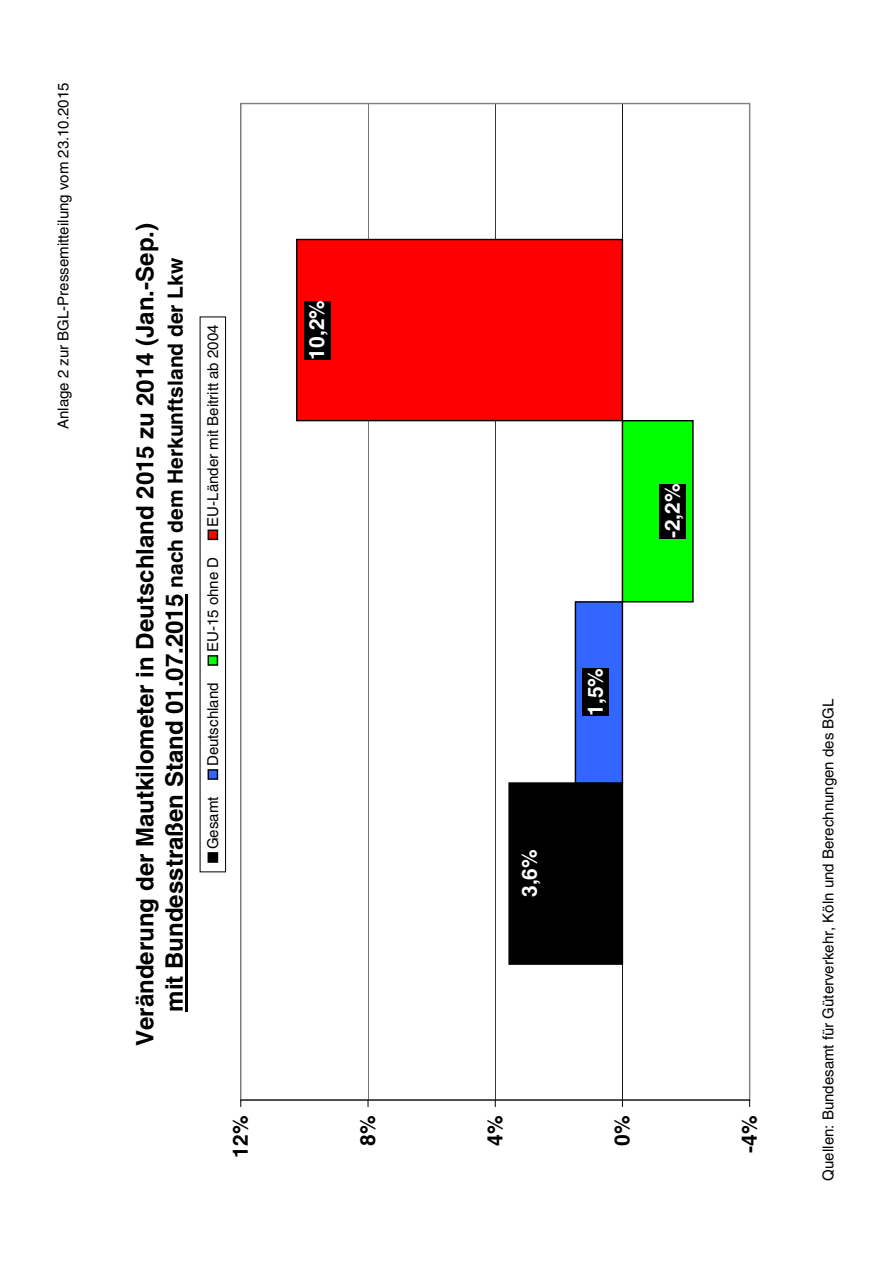
<style>
.page{position:relative;width:893px;height:1263px;background:#fff}
.page>*{position:absolute;margin:0;border:0;box-sizing:border-box;transform-origin:0 0}
.t1{font:700 24px/29.1px "Helvetica";color:#000;text-align:center}
.t2{font:700 21px "Helvetica";color:#fff}
.t3{font:700 21px "Helvetica";color:#000}
.t4{font:15px "Helvetica";color:#000}
.s1{font-size:21px}
</style>
<div class="page">
<hr style="left:622px;top:104px;width:1px;height:996px;background:#000">
<hr style="left:495px;top:104px;width:1px;height:996px;background:#000">
<hr style="left:368px;top:104px;width:1px;height:996px;background:#000">
<div style="left:508px;top:782px;width:115px;height:183px;background:#000;border:1px solid #000"></div>
<div style="left:574px;top:601px;width:49px;height:183px;background:#3365ff;border:1px solid #000"></div>
<div style="left:621px;top:420px;width:72px;height:183px;background:#0f0;border:1px solid #000"></div>
<div style="left:296px;top:239px;width:327px;height:182px;background:#f00;border:1px solid #000"></div>
<hr style="left:241px;top:1100px;width:508px;height:1px;background:#000">
<hr style="left:185px;top:594px;width:3px;height:418px;background:#000">
<div style="left:582px;top:669px;width:27px;height:47px;background:#000"></div>
<div style="left:659px;top:484px;width:26px;height:54px;background:#000"></div>
<div style="left:304px;top:301px;width:26px;height:59px;background:#000"></div>
<div style="left:207px;top:852px;width:11px;height:11px;background:#000;border:1px solid #000"></div>
<div style="left:207px;top:769px;width:11px;height:11px;background:#3365ff;border:1px solid #000"></div>
<div style="left:207px;top:655px;width:11px;height:11px;background:#0f0;border:1px solid #000"></div>
<div style="left:207px;top:530px;width:11px;height:10px;background:#f00;border:1px solid #000"></div>
<p class="t4" style="left:55px;top:429px;width:348px;rotate:-90deg">Anlage 2 zur BGL-Pressemitteilung vom 23.10.2015</p>
<h1 class="t1" style="left:130px;top:1046px;width:824px;rotate:-90deg">Veränderung der Mautkilometer in Deutschland 2015 zu 2014 (Jan.-Sep.) mit Bundesstraßen Stand 01.07.2015 <span class="s1">nach dem Herkunftsland der Lkw</span></h1>
<p class="t4" style="left:204px;top:527px;width:204px;rotate:-90deg">EU-Länder mit Beitritt ab 2004</p>
<p class="t4" style="left:204px;top:652px;width:97px;rotate:-90deg">EU-15 ohne D</p>
<p class="t4" style="left:204px;top:766px;width:85px;rotate:-90deg">Deutschland</p>
<p class="t4" style="left:204px;top:849px;width:54px;rotate:-90deg">Gesamt</p>
<h2 class="t3" style="left:228px;top:1158px;width:44px;rotate:-90deg">12%</h2>
<h2 class="t2" style="left:304px;top:360px;width:61px;rotate:-90deg">10,2%</h2>
<h2 class="t3" style="left:355px;top:1146px;width:32px;rotate:-90deg">8%</h2>
<h2 class="t2" style="left:582px;top:716px;width:49px;rotate:-90deg">1,5%</h2>
<h2 class="t2" style="left:516px;top:897px;width:49px;rotate:-90deg">3,6%</h2>
<h2 class="t2" style="left:659px;top:538px;width:56px;rotate:-90deg">-2,2%</h2>
<h2 class="t3" style="left:482px;top:1146px;width:32px;rotate:-90deg">4%</h2>
<h2 class="t3" style="left:609px;top:1146px;width:32px;rotate:-90deg">0%</h2>
<h2 class="t3" style="left:736px;top:1153px;width:39px;rotate:-90deg">-4%</h2>
<p class="t4" style="left:819px;top:1181px;width:484px;rotate:-90deg">Quellen: Bundesamt für Güterverkehr, Köln und Berechnungen des BGL</p>
</div>
